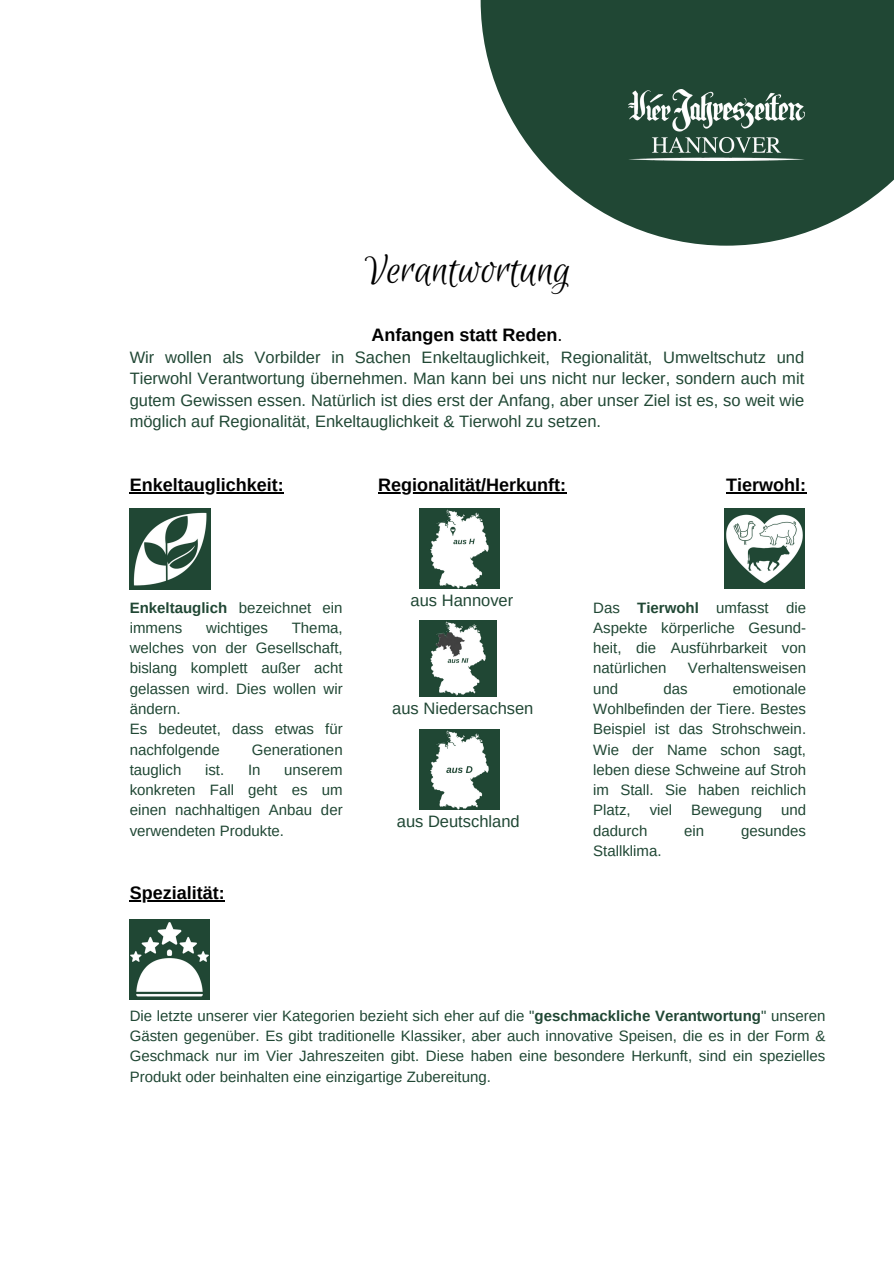
<style>
.page{position:relative;width:894px;height:1264px;background:#fff}
.page>*{position:absolute;margin:0;border:0;box-sizing:border-box;transform-origin:0 0}
.t1{font:45px "Euphoria Script";color:#000}
.t2{font:700 18px "Arimo";color:#000}
.t3{font:16.5px/21.3px "Arimo";color:#204734;text-align:justify}
.t4{font:15px/20.2px "Arimo";color:#204734;text-align:justify}
.s1{font-weight:400}
.s2{font-weight:700}
</style>
<div class="page">
<svg style="left:480px;top:0;width:413px;height:246px;fill:#204734"></svg>
<img style="left:628px;top:89px;width:176px;height:71px">
<hr style="left:378px;top:492px;width:188px;height:1px;background:#000">
<img style="left:419px;top:729px;width:80px;height:80px">
<img style="left:419px;top:508px;width:80px;height:80px">
<img style="left:130px;top:508px;width:81px;height:81px">
<hr style="left:130px;top:900px;width:95px;height:1px;background:#000">
<img style="left:130px;top:919px;width:79px;height:80px">
<img style="left:724px;top:508px;width:80px;height:80px">
<img style="left:419px;top:620px;width:77px;height:76px">
<hr style="left:725px;top:492px;width:80px;height:1px;background:#000">
<hr style="left:130px;top:492px;width:154px;height:1px;background:#000">
<p class="t1" style="left:365px;top:245px;width:207px">Verantwortung</p>
<p class="t2" style="left:371px;top:325px;width:192px">Anfangen statt Reden<span class="s1">.</span></p>
<p class="t3" style="left:130px;top:346px;width:676px">Wir wollen als Vorbilder in Sachen Enkeltauglichkeit, Regionalität, Umweltschutz und Tierwohl Verantwortung übernehmen. Man kann bei uns nicht nur lecker, sondern auch mit gutem Gewissen essen. Natürlich ist dies erst der Anfang, aber unser Ziel ist es, so weit wie möglich auf Regionalität, Enkeltauglichkeit &amp; Tierwohl zu setzen.</p>
<p class="t2" style="left:130px;top:475px;width:155px">Enkeltauglichkeit:</p>
<h1 class="t2" style="left:378px;top:475px;width:189px">Regionalität/Herkunft:</h1>
<p class="t2" style="left:725px;top:475px;width:81px">Tierwohl:</p>
<p class="t4" style="left:130px;top:597px;width:214px"><span class="s2">Enkeltauglich</span> bezeichnet ein immens</p>
<p class="t4" style="left:130px;top:617px;width:214px;text-indent:162px">Thema, welches von der Gesellschaft, bislang komplett außer acht gelassen wird. Dies wollen wir ändern.</p>
<h2 class="t4" style="left:130px;top:719px;width:214px">Es bedeutet, dass etwas für nachfolgende</h2>
<p class="t4" style="left:206px;top:617px;width:63px">wichtiges</p>
<h2 class="t4" style="left:252px;top:739px;width:92px">Generationen</h2>
<h2 class="t4" style="left:130px;top:759px;width:53px">tauglich</h2>
<h2 class="t4" style="left:205px;top:759px;width:21px">ist.</h2>
<h2 class="t4" style="left:248px;top:759px;width:14px">In</h2>
<h2 class="t4" style="left:130px;top:759px;width:214px;text-indent:154px">unserem konkreten Fall geht es um einen nachhaltigen Anbau der verwendeten Produkte.</h2>
<h3 class="t2" style="left:130px;top:883px;width:96px">Spezialität:</h3>
<h3 class="t3" style="left:410px;top:589px;width:104px">aus Hannover</h3>
<h2 class="t3" style="left:392px;top:697px;width:143px">aus Niedersachsen</h2>
<p class="t3" style="left:396px;top:810px;width:124px">aus Deutschland</p>
<p class="t4" style="left:593px;top:597px;width:214px">Das <span class="s2">Tierwohl</span> umfasst die Aspekte körperliche Gesund&shy;heit, die Ausführbarkeit von natürlichen</p>
<p class="t4" style="left:687px;top:658px;width:120px">Verhaltensweisen</p>
<p class="t4" style="left:593px;top:678px;width:214px;text-indent:139px">emotionale Wohlbefinden der Tiere. Bestes Beispiel ist das Strohschwein.<br>Wie der Name schon sagt, leben diese Schweine auf Stroh im Stall. Sie haben reichlich Platz,</p>
<p class="t4" style="left:593px;top:678px;width:27px">und</p>
<p class="t4" style="left:663px;top:678px;width:26px">das</p>
<p class="t4" style="left:649px;top:800px;width:24px">viel</p>
<p class="t4" style="left:691px;top:800px;width:72px">Bewegung</p>
<p class="t4" style="left:780px;top:800px;width:27px">und</p>
<p class="t4" style="left:593px;top:820px;width:56px">dadurch</p>
<p class="t4" style="left:684px;top:820px;width:22px">ein</p>
<p class="t4" style="left:740px;top:820px;width:67px">gesundes</p>
<p class="t4" style="left:593px;top:840px;width:70px">Stallklima.</p>
<h3 class="t4" style="left:130px;top:1005px;width:697px">Die letzte unserer vier Kategorien bezieht sich eher auf die "<span class="s2">geschmackliche Verantwortung</span>" unseren Gästen gegenüber. Es gibt traditionelle Klassiker, aber auch innovative Speisen, die es in der Form &amp; Geschmack nur im Vier Jahreszeiten gibt. Diese haben eine besondere Herkunft, sind ein spezielles Produkt oder beinhalten eine einzigartige Zubereitung.</h3>
</div>
